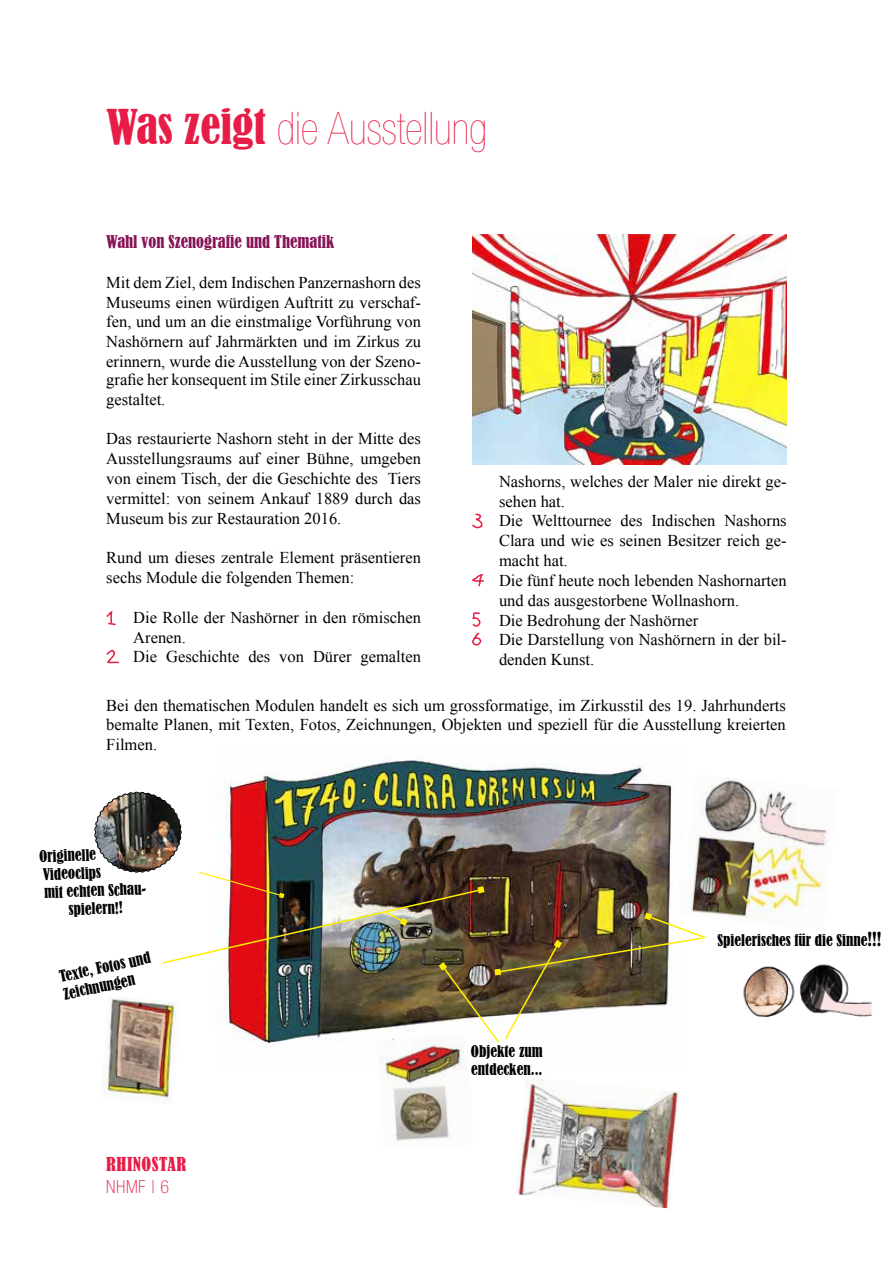
<style>
.page{position:relative;width:893px;height:1263px;background:#fff}
.page>*{position:absolute;margin:0;border:0;box-sizing:border-box;transform-origin:0 0}
.t1{font:900 condensed 45px "Helvetica Neue";color:#e81d47}
.t2{font:condensed 18px "Bernard";letter-spacing:.03em;color:#e81d47}
.t3{font:100 condensed 18px "Helvetica Neue";color:#e81d47}
.t4{font:16.5px/19.8px "Times New Roman";color:#000}
.t5{font:condensed 16.5px "Bernard";color:#851556}
.t6{font:condensed 15px/18px "Bernard";color:#000}
.s1{font-family:"Bernard";font-weight:400}
.s2{font-size:18px}
</style>
<div class="page">
<img style="left:224px;top:757px;width:449px;height:291px">
<img style="left:472px;top:235px;width:315px;height:230px">
<img style="left:102px;top:1044px;width:71px;height:59px">
<img style="left:517px;top:1078px;width:163px;height:130px">
<img style="left:743px;top:964px;width:129px;height:53px">
<img style="left:378px;top:1044px;width:96px;height:97px">
<img style="left:707px;top:778px;width:121px;height:140px">
<img style="left:95px;top:792px;width:612px;height:252px">
<svg style="left:106px;top:610px;width:10px;height:16px"></svg>
<svg style="left:106px;top:649px;width:13px;height:15px"></svg>
<svg style="left:472px;top:513px;width:11px;height:16px"></svg>
<svg style="left:471px;top:573px;width:13px;height:14px"></svg>
<svg style="left:472px;top:612px;width:10px;height:34px"></svg>
<h1 class="t1" style="left:106px;top:104px;width:383px"><span class="s1">Was zeigt</span> die Ausstellung</h1>
<p class="t5" style="left:106px;top:232px;width:230px">Wahl von Szenografie und Thematik</p>
<p class="t4" style="left:106px;top:272px;width:316px;text-align:justify">Mit dem Ziel, dem Indischen Panzernashorn des Museums einen würdigen Auftritt zu verschaf&shy;fen, und um an die einstmalige Vorführung von Nashörnern auf Jahrmärkten und im Zirkus zu erinnern, wurde die Ausstellung von der Szeno-</p>
<p class="t4" style="left:106px;top:369px;width:316px">grafie her konsequent im Stile einer Zirkusschau gestaltet.</p>
<p class="t4" style="left:106px;top:429px;width:316px;text-align:justify">Das restaurierte Nashorn steht in der Mitte des Ausstellungsraums auf einer Bühne, umgeben von einem Tisch, der die Geschichte des Tiers vermittel: von seinem Ankauf 1889 durch das Museum bis zur Restauration 2016.</p>
<p class="t4" style="left:106px;top:548px;width:316px">Rund um dieses zentrale Element präsentieren sechs Module die folgenden Themen:</p>
<p class="t4" style="left:133px;top:607px;width:289px;text-indent:-17px">1. Die Rolle der Nashörner in den römischen<br>Arenen.</p>
<p class="t4" style="left:106px;top:647px;width:316px">2. Die Geschichte des von Dürer gemalten</p>
<p class="t4" style="left:106px;top:695px;width:681px;text-align:justify">Bei den thematischen Modulen handelt es sich um grossformatige, im Zirkusstil des 19. Jahrhunderts bemalte Planen, mit Texten, Fotos, Zeichnungen, Objekten und speziell für die Ausstellung kreierten Filmen.</p>
<p class="t4" style="left:499px;top:471px;width:289px">Nashorns, welches der Maler nie direkt ge&shy;sehen hat.</p>
<p class="t4" style="left:499px;top:511px;width:289px;text-align:justify;text-indent:-27px">3. Die Welttournee des Indischen Nashorns Clara und wie es seinen Besitzer reich ge&shy;macht hat.</p>
<p class="t4" style="left:499px;top:570px;width:289px;text-indent:-27px">4. Die fünf heute noch lebenden Nashornarten und das ausgestorbene Wollnashorn.</p>
<p class="t4" style="left:472px;top:610px;width:228px">5. Die Bedrohung der Nashörner</p>
<p class="t4" style="left:499px;top:630px;width:289px;text-indent:-27px">6. Die Darstellung von Nashörnern in der bil&shy;denden Kunst.</p>
<p class="t6" style="left:39px;top:848px;width:59px;rotate:-2deg">Originelle</p>
<p class="t6" style="left:43px;top:865px;width:60px;rotate:-2deg">Videoclips</p>
<p class="t6" style="left:44px;top:883px;width:106px;rotate:-2deg">mit echten Schau-</p>
<p class="t6" style="left:68px;top:901px;width:56px;rotate:-2deg">spielern!!</p>
<p class="t6" style="left:58px;top:968px;width:94px;rotate:-12deg">Texte, Fotos und<br>Zeichnungen</p>
<p class="t2" style="left:106px;top:1154px;width:82px">RHINOSTAR</p>
<p class="t3" style="left:106px;top:1176px;width:64px">NHMF | 6</p>
<p class="t6" style="left:471px;top:1043px;width:73px">Objekte zum entdecken...</p>
<p class="t6" style="left:718px;top:931px;width:165px">Spielerisches für die Sinne<span class="s2">!!!</span></p>
</div>
